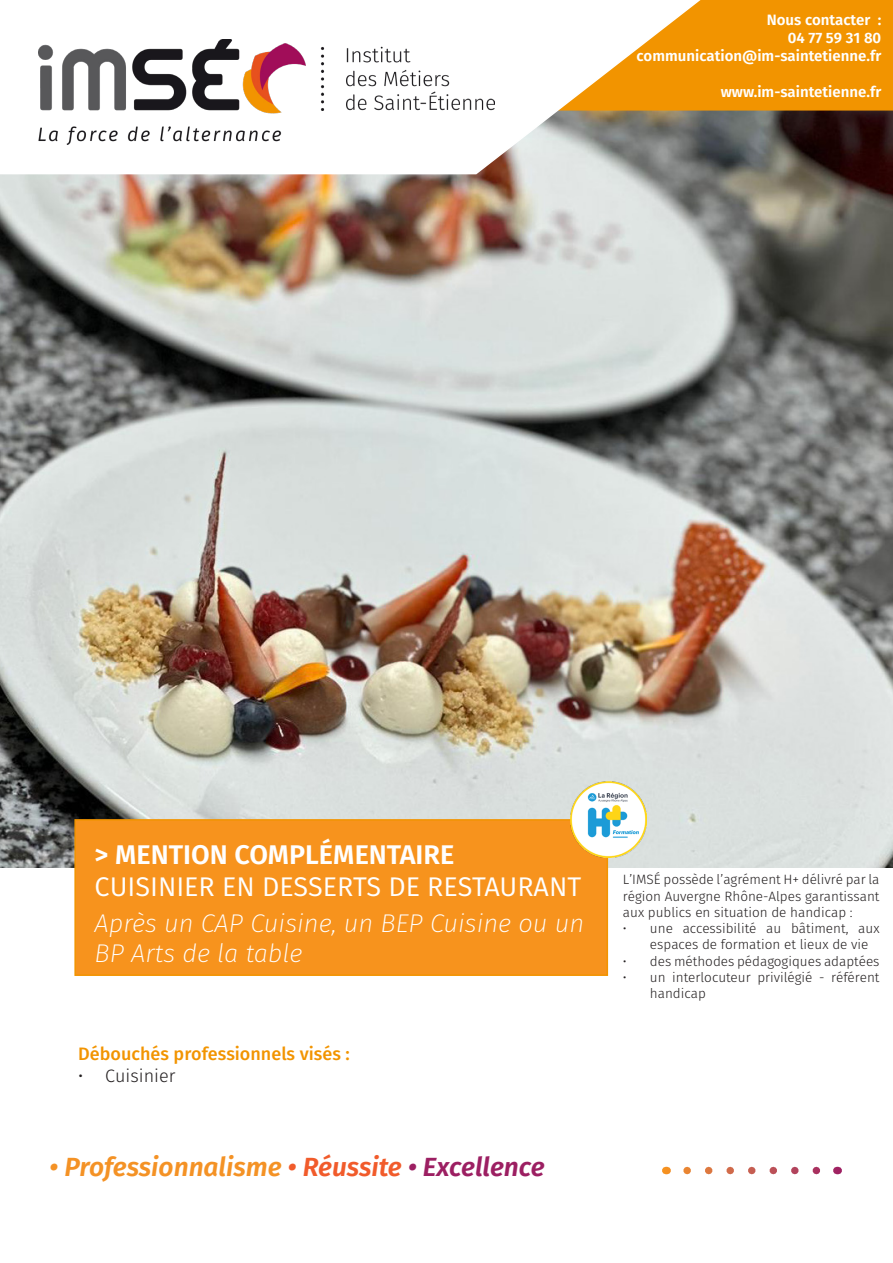
<style>
.page{position:relative;width:893px;height:1263px;background:#fff}
.page>*{position:absolute;margin:0;border:0;box-sizing:border-box;transform-origin:0 0}
.t1{font:27px "Fira Sans";color:#fff}
.t2{font:600 27px "Fira Sans";color:#fff}
.t3{font:italic 600 26.25px "Fira Sans";color:#f49225}
.t4{font:italic 200 25.5px/30.6px "Fira Sans";color:#fff}
.t5{font:500 18px "Fira Sans";color:#f29400}
.t6{font:300 18px "Fira Sans";color:#231f20}
.t7{font:600 15px "Fira Sans";color:#fff}
.t8{font:300 13.5px/16.2px "Fira Sans";color:#231f20}
.s1{color:#f15b2b}
.s2{color:#9c1f62}
</style>
<div class="page">
<img style="left:0;top:111px;width:893px;height:756px">
<svg style="left:0;top:111px;width:408px;height:63px"></svg>
<div style="left:477px;top:1px;width:415px;height:109px;background:#f29400"></div>
<div style="left:476px;top:0;width:417px;height:111px;border:2px solid #f29400"></div>
<svg style="left:408px;top:0;width:321px;height:176px"></svg>
<div style="left:74px;top:819px;width:534px;height:157px;background:#f7931d;border:2px solid #f29400"></div>
<svg style="left:687px;top:1167px;width:133px;height:7px"></svg>
<img style="left:38px;top:39px;width:456px;height:106px">
<img style="left:570px;top:781px;width:76px;height:76px">
<p class="t7" style="left:767px;top:9px;width:116px">Nous contacter :</p>
<p class="t7" style="left:788px;top:27px;width:95px">04 77 59 31 80</p>
<p class="t7" style="left:637px;top:45px;width:246px">communication@im-saintetienne.fr</p>
<p class="t7" style="left:721px;top:81px;width:162px">www.im-saintetienne.fr</p>
<p class="t2" style="left:95px;top:836px;width:361px">&gt; MENTION COMPLÉMENTAIRE</p>
<p class="t1" style="left:95px;top:868px;width:488px">CUISINIER EN DESSERTS DE RESTAURANT</p>
<p class="t4" style="left:95px;top:907px;width:491px">Après un CAP Cuisine, un BEP Cuisine ou un<br>BP Arts de la table</p>
<p class="t5" style="left:78px;top:1041px;width:273px">Débouchés professionnels visés :</p>
<p class="t6" style="left:78px;top:1062px;width:99px">• Cuisinier</p>
<p class="t3" style="left:50px;top:1145px;width:497px">• Professionnalisme <span class="s1">• Réussite</span> <span class="s2">• Excellence</span></p>
<p class="t8" style="left:623px;top:873px;width:258px;text-align:justify">L’IMSÉ possède l’agrément H+ délivré par la région Auvergne Rhône-Alpes garantissant aux publics en situation de handicap :</p>
<p class="t8" style="left:650px;top:921px;width:231px;text-indent:-27px">• une accessibilité au bâtiment, aux espaces de formation et lieux de vie</p>
<p class="t8" style="left:623px;top:954px;width:258px">• des méthodes pédagogiques adaptées</p>
<p class="t8" style="left:650px;top:970px;width:231px;text-indent:-27px">• un interlocuteur privilégié - référent handicap</p>
</div>
